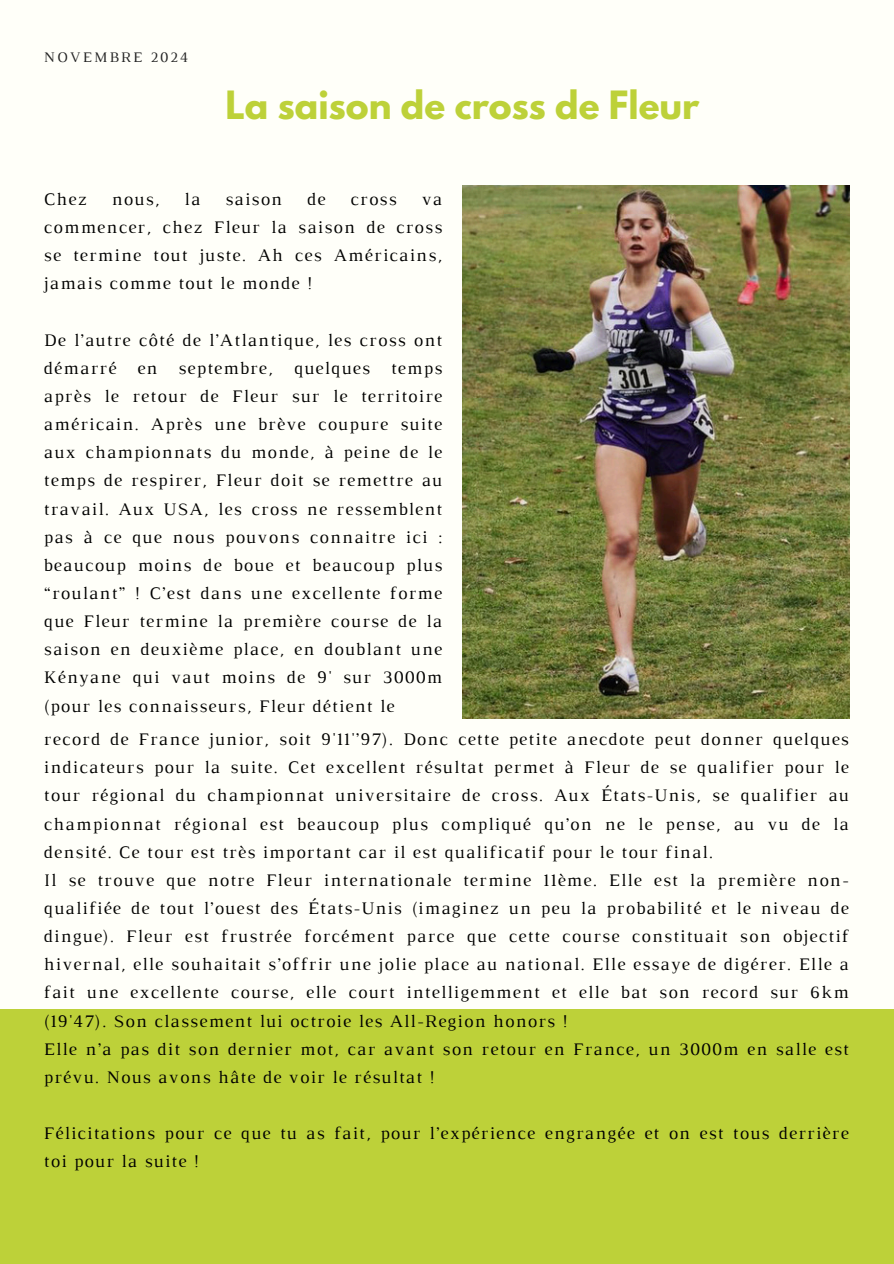
<style>
.page{position:relative;width:894px;height:1264px;background:#fff}
.page>*{position:absolute;margin:0;border:0;box-sizing:border-box;transform-origin:0 0}
.t1{font:700 34.5px "League Spartan";color:#bdd139}
.t2{font:18px/28.2px "Luthier";letter-spacing:.07em;color:#000;text-align:justify}
.t3{font:14.85px "Luthier";letter-spacing:.14em;color:#222}
</style>
<div class="page">
<div style="left:0;top:0;width:893px;height:1263px;background:#fffff9"></div>
<div style="left:0;top:1009px;width:893px;height:254px;background:#bdd139"></div>
<img style="left:462px;top:185px;width:387px;height:533px">
<p class="t3" style="left:44px;top:52px;width:146px">NOVEMBRE 2024</p>
<h1 class="t1" style="left:225px;top:87px;width:475px">La saison de cross de Fleur</h1>
<h2 class="t2" style="left:44px;top:186px;width:44px">Chez</h2>
<h2 class="t2" style="left:112px;top:186px;width:49px">nous,</h2>
<h2 class="t2" style="left:185px;top:186px;width:17px">la</h2>
<h2 class="t2" style="left:225px;top:186px;width:58px">saison</h2>
<h2 class="t2" style="left:307px;top:186px;width:20px">de</h2>
<h2 class="t2" style="left:350px;top:186px;width:48px">cross</h2>
<h2 class="t2" style="left:44px;top:186px;width:399px;text-indent:377px">va commencer, chez Fleur la saison de cross se termine tout juste. Ah ces Américains, jamais comme tout le monde !</h2>
<h2 class="t2" style="left:44px;top:327px;width:399px">De l’autre côté de l’Atlantique, les cross ont démarré en septembre, quelques temps après le retour de Fleur sur le territoire américain. Après une brève coupure suite aux championnats du monde, à peine de le temps de respirer, Fleur doit se remettre au travail. Aux USA, les cross ne ressemblent pas à ce que nous pouvons connaitre ici : beaucoup moins de boue et beaucoup plus “roulant” ! C’est dans une excellente forme que Fleur termine la première course de la saison en deuxième place, en doublant une Kényane qui vaut moins de 9' sur 3000m (pour les connaisseurs, Fleur détient le</h2>
<p class="t2" style="left:44px;top:726px;width:806px;text-align:left">record de France junior, soit 9'11'’97). Donc cette petite anecdote peut donner quelques indicateurs pour la suite. Cet excellent résultat permet à Fleur de se qualifier pour le tour régional du championnat universitaire de cross. Aux États-Unis, se qualifier au championnat régional est beaucoup plus compliqué qu’on ne le pense, au vu de la densité. Ce tour est très important car il est qualificatif pour le tour final.<br>Il se trouve que notre Fleur internationale termine 11ème. Elle est la première non&shy;qualifiée de tout l’ouest des États-Unis (imaginez un peu la probabilité et le niveau de dingue). Fleur est frustrée forcément parce que cette course constituait son objectif hivernal, elle souhaitait s’offrir une jolie place au national. Elle essaye de digérer. Elle a fait une excellente course, elle court intelligemment et elle bat son record sur 6km (19'47). Son classement lui octroie les All-Region honors !<br>Elle n’a pas dit son dernier mot, car avant son retour en France, un 3000m en salle est prévu. Nous avons hâte de voir le résultat !</p>
<h2 class="t2" style="left:44px;top:1120px;width:806px">Félicitations pour ce que tu as fait, pour l’expérience engrangée et on est tous derrière toi pour la suite !</h2>
</div>
